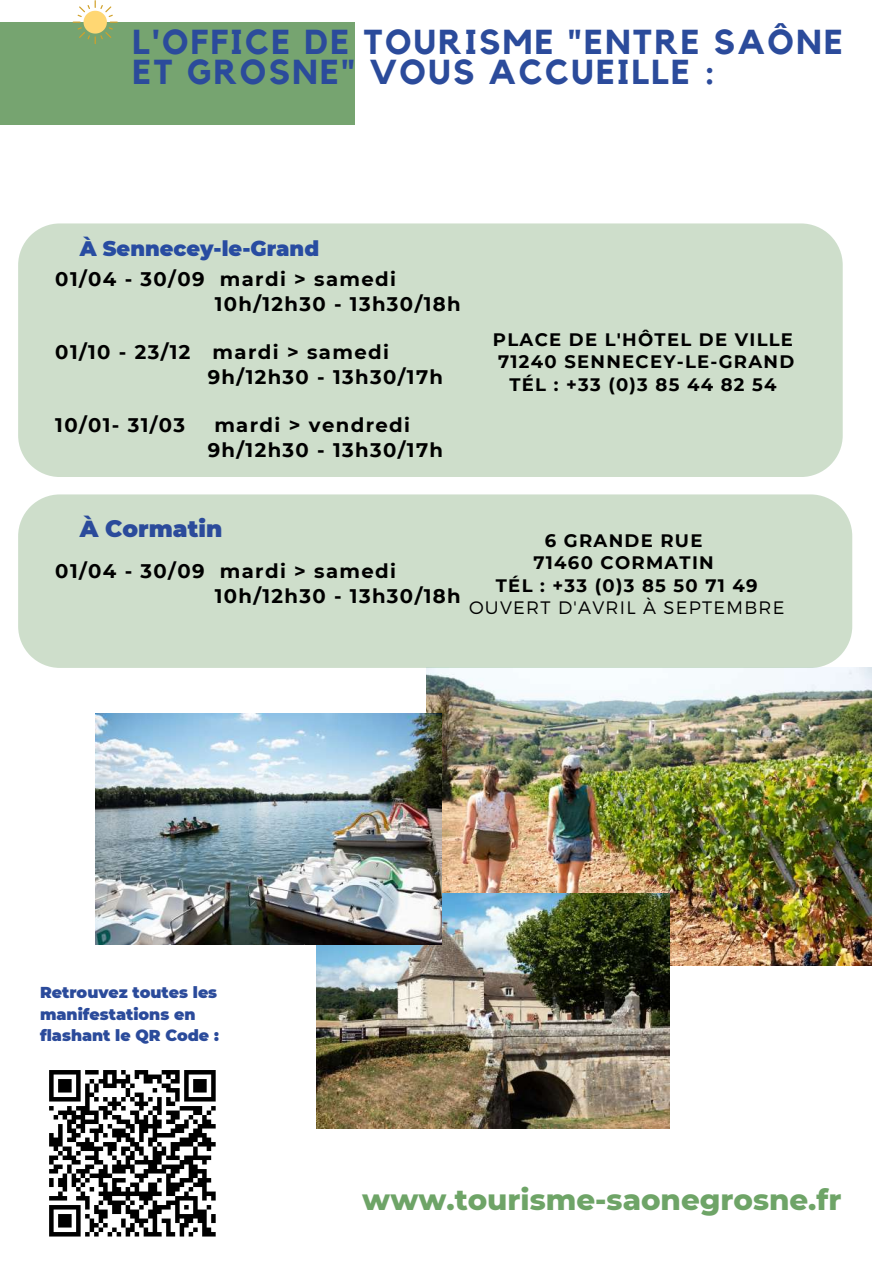
<style>
.page{position:relative;width:894px;height:1264px;background:#fff}
.page>*{position:absolute;margin:0;border:0;box-sizing:border-box;transform-origin:0 0}
.t1{font:700 34.5px/30.5px "Kollektif";letter-spacing:.07em;color:#2b4b9b}
.t2{font:800 29.25px "Montserrat";color:#6ea467}
.t3{font:900 23.1px "Montserrat";color:#2b4b9b}
.t4{font:900 21px "Montserrat";color:#284ca1}
.t5{font:700 19.65px/24.8px "Montserrat";letter-spacing:.07em;color:#000}
.t6{font:700 18px/22.5px "Montserrat";letter-spacing:.07em;color:#000;text-align:center}
.t7{font:300 18px "Montserrat";letter-spacing:.07em;color:#000}
.t8{font:900 15.75px/21.5px "Montserrat";color:#2b4b9b}
</style>
<div class="page">
<div style="left:0;top:23px;width:354px;height:101px;background:#76a470"></div>
<svg style="left:73px;top:0;width:45px;height:44px"></svg>
<img style="left:426px;top:668px;width:445px;height:297px">
<img style="left:316px;top:893px;width:353px;height:235px">
<img style="left:95px;top:713px;width:346px;height:231px">
<div style="left:18px;top:223px;width:824px;height:254px;background:#cedecb"></div>
<div style="left:18px;top:494px;width:834px;height:174px;background:#cedecb"></div>
<svg style="left:49px;top:1070px;width:167px;height:167px"></svg>
<h1 class="t1" style="left:132px;top:28px;width:711px">L'OFFICE DE TOURISME "ENTRE SAÔNE<br>ET GROSNE" VOUS ACCUEILLE :</h1>
<p class="t4" style="left:80px;top:235px;width:241px">À Sennecey-le-Grand</p>
<p class="t5" style="left:215px;top:266px;width:247px;text-indent:-159px">01/04 - 30/09 mardi &gt; samedi<br>10h/12h30 - 13h30/18h</p>
<p class="t5" style="left:208px;top:340px;width:237px;text-indent:-152px">01/10 - 23/12 mardi &gt; samedi<br>9h/12h30 - 13h30/17h</p>
<p class="t5" style="left:55px;top:413px;width:131px">10/01- 31/03</p>
<p class="t5" style="left:208px;top:413px;width:237px;text-indent:7px">mardi &gt; vendredi<br>9h/12h30 - 13h30/17h</p>
<p class="t6" style="left:493px;top:328px;width:303px">PLACE DE L'HÔTEL DE VILLE<br>71240 SENNECEY-LE-GRAND<br>TÉL : +33 (0)3 85 44 82 54</p>
<p class="t3" style="left:80px;top:515px;width:144px">À Cormatin</p>
<p class="t5" style="left:215px;top:559px;width:247px;text-indent:-159px">01/04 - 30/09 mardi &gt; samedi<br>10h/12h30 - 13h30/18h</p>
<p class="t6" style="left:495px;top:529px;width:263px">6 GRANDE RUE<br>71460 CORMATIN<br>TÉL : +33 (0)3 85 50 71 49</p>
<p class="t7" style="left:469px;top:596px;width:317px">OUVERT D'AVRIL À SEPTEMBRE</p>
<p class="t8" style="left:40px;top:982px;width:180px">Retrouvez toutes les manifestations en flashant le QR Code :</p>
<h2 class="t2" style="left:362px;top:1181px;width:480px">www.tourisme-saonegrosne.fr</h2>
</div>
